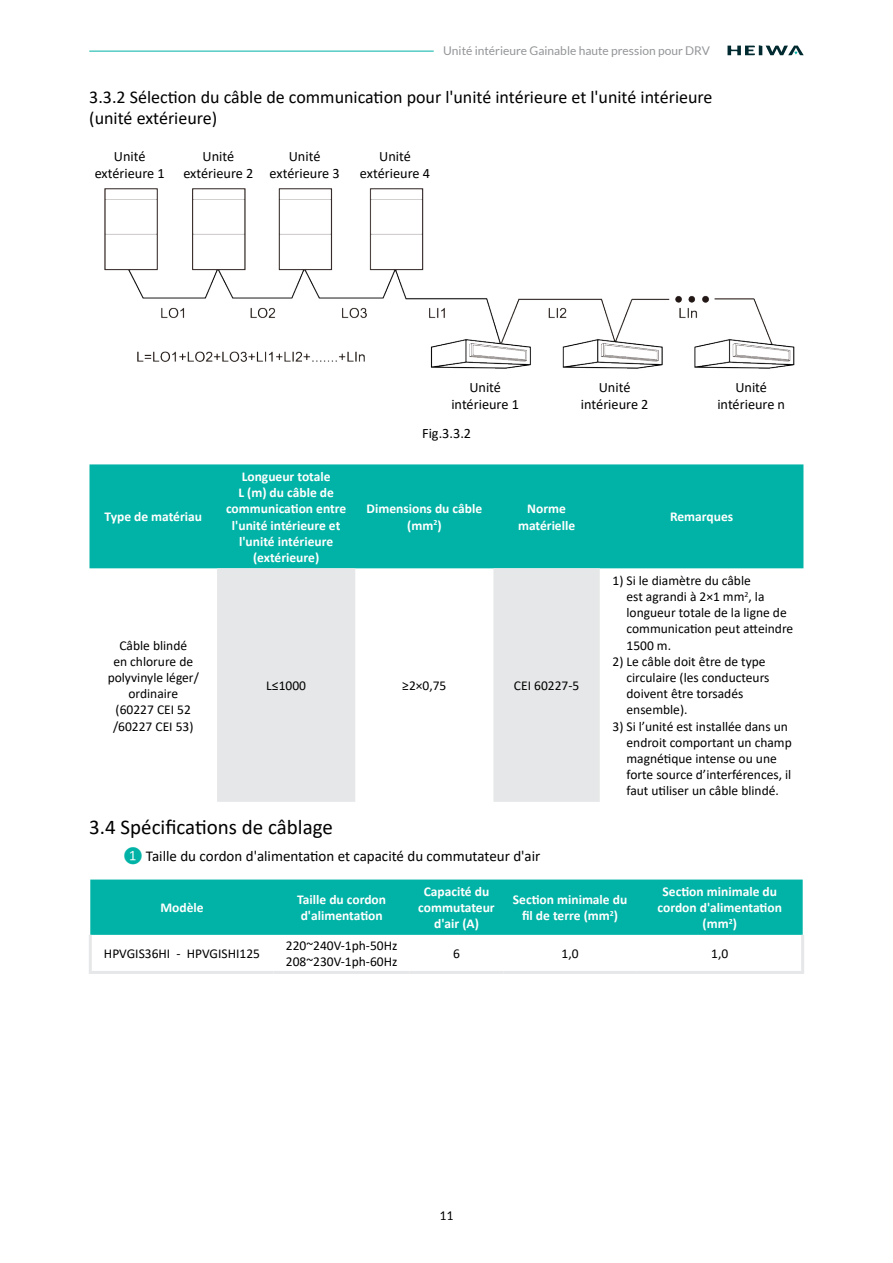
<style>
.page{position:relative;width:893px;height:1263px;background:#fff}
.page>*{position:absolute;margin:0;border:0;box-sizing:border-box;transform-origin:0 0}
.t1{font:21px "Calibri";color:#000}
.t2{font:18px/21.6px "Calibri";color:#000}
.t3{font:15px "Calibri";color:#000}
.t4{font:14.25px/17.1px "Calibri";color:#000;text-align:center}
.t5{font:13.5px/16.2px "Calibri";color:#000}
.t6{font:700 13.5px/16.2px "Calibri";color:#fff;text-align:center}
.t7{font:12px "Lato";color:#939598}
.t8{font:12px "Lato";color:#000}
.s1{color:#00b3a6}
</style>
<div class="page">
<svg style="left:727px;top:45px;width:77px;height:10px"></svg>
<hr style="left:89px;top:51px;width:345px;height:1px;background:#00b3a6">
<img style="left:104px;top:188px;width:691px;height:181px">
<div style="left:89px;top:464px;width:714px;height:104px;background:#00b3a6"></div>
<svg style="left:217px;top:568px;width:383px;height:234px;fill:#e6e7e8"></svg>
<div style="left:90px;top:879px;width:713px;height:56px;background:#00b3a6"></div>
<hr style="left:89px;top:935px;width:3px;height:36px;background:#e6e7e8">
<hr style="left:801px;top:935px;width:3px;height:36px;background:#e6e7e8">
<hr style="left:89px;top:971px;width:185px;height:3px;background:#e6e7e8">
<hr style="left:274px;top:971px;width:136px;height:3px;background:#e6e7e8">
<hr style="left:410px;top:971px;width:93px;height:3px;background:#e6e7e8">
<hr style="left:503px;top:971px;width:134px;height:3px;background:#e6e7e8">
<hr style="left:637px;top:971px;width:167px;height:3px;background:#e6e7e8">
<p class="t7" style="left:443px;top:44px;width:268px">Unité intérieure Gainable haute pression pour DRV</p>
<h2 class="t2" style="left:89px;top:86px;width:625px">3.3.2 Sélection du câble de communication pour l'unité intérieure et l'unité intérieure (unité extérieure)</h2>
<p class="t4" style="left:95px;top:147px;width:72px">Unité extérieure 1</p>
<p class="t4" style="left:183px;top:147px;width:72px">Unité extérieure 2</p>
<p class="t4" style="left:270px;top:147px;width:72px">Unité extérieure 3</p>
<p class="t4" style="left:360px;top:147px;width:72px">Unité extérieure 4</p>
<p class="t6" style="left:104px;top:509px;width:99px">Type de matériau</p>
<p class="t5" style="left:108px;top:637px;width:93px;text-align:center">Câble blindé<br>en chlorure de polyvinyle léger/ ordinaire (60227 CEI 52 /60227 CEI 53)</p>
<p class="t6" style="left:226px;top:468px;width:122px">Longueur totale<br>L (m) du câble de communication entre l'unité intérieure et l'unité intérieure (extérieure)</p>
<p class="t4" style="left:451px;top:378px;width:69px">Unité intérieure 1</p>
<p class="t4" style="left:422px;top:424px;width:51px">Fig.3.3.2</p>
<p class="t4" style="left:581px;top:378px;width:69px">Unité intérieure 2</p>
<p class="t4" style="left:717px;top:378px;width:69px">Unité intérieure n</p>
<p class="t6" style="left:367px;top:501px;width:117px">Dimensions du câble (mm<sup>2</sup>)</p>
<p class="t6" style="left:518px;top:501px;width:59px">Norme matérielle</p>
<p class="t6" style="left:670px;top:509px;width:65px">Remarques</p>
<p class="t5" style="left:266px;top:677px;width:41px">L≤1000</p>
<p class="t5" style="left:402px;top:677px;width:46px">≥2×0,75</p>
<p class="t5" style="left:514px;top:677px;width:67px">CEI 60227-5</p>
<p class="t5" style="left:626px;top:572px;width:168px;text-indent:-14px">1) Si le diamètre du câble<br>est agrandi à 2×1 mm<sup>2</sup>, la longueur totale de la ligne de communication peut atteindre<br>1500 m.</p>
<p class="t5" style="left:626px;top:653px;width:144px;text-indent:-14px">2) Le câble doit être de type circulaire (les conducteurs doivent être torsadés ensemble).</p>
<p class="t5" style="left:626px;top:718px;width:167px;text-indent:-14px">3) Si l’unité est installée dans un endroit comportant un champ magnétique intense ou une forte source d’interférences, il faut utiliser un câble blindé.</p>
<h1 class="t1" style="left:89px;top:812px;width:245px">3.4 Spécifications de câblage</h1>
<p class="t3" style="left:123px;top:845px;width:419px"><span class="s1">❶</span> Taille du cordon d'alimentation et capacité du commutateur d'air</p>
<p class="t6" style="left:160px;top:899px;width:45px">Modèle</p>
<p class="t6" style="left:297px;top:891px;width:90px;text-align:left">Taille du cordon d'alimentation</p>
<p class="t6" style="left:418px;top:883px;width:78px">Capacité du commutateur d'air (A)</p>
<p class="t6" style="left:513px;top:891px;width:116px">Section minimale du fil de terre (mm<sup>2</sup>)</p>
<p class="t6" style="left:658px;top:883px;width:126px">Section minimale du cordon d'alimentation (mm<sup>2</sup>)</p>
<p class="t5" style="left:104px;top:945px;width:158px">HPVGIS36HI - HPVGISHI125</p>
<p class="t5" style="left:286px;top:937px;width:113px">220~240V-1ph-50Hz<br>208~230V-1ph-60Hz</p>
<p class="t5" style="left:453px;top:945px;width:8px">6</p>
<p class="t5" style="left:562px;top:945px;width:19px">1,0</p>
<p class="t5" style="left:711px;top:945px;width:19px">1,0</p>
<p class="t8" style="left:439px;top:1209px;width:15px">11</p>
</div>
